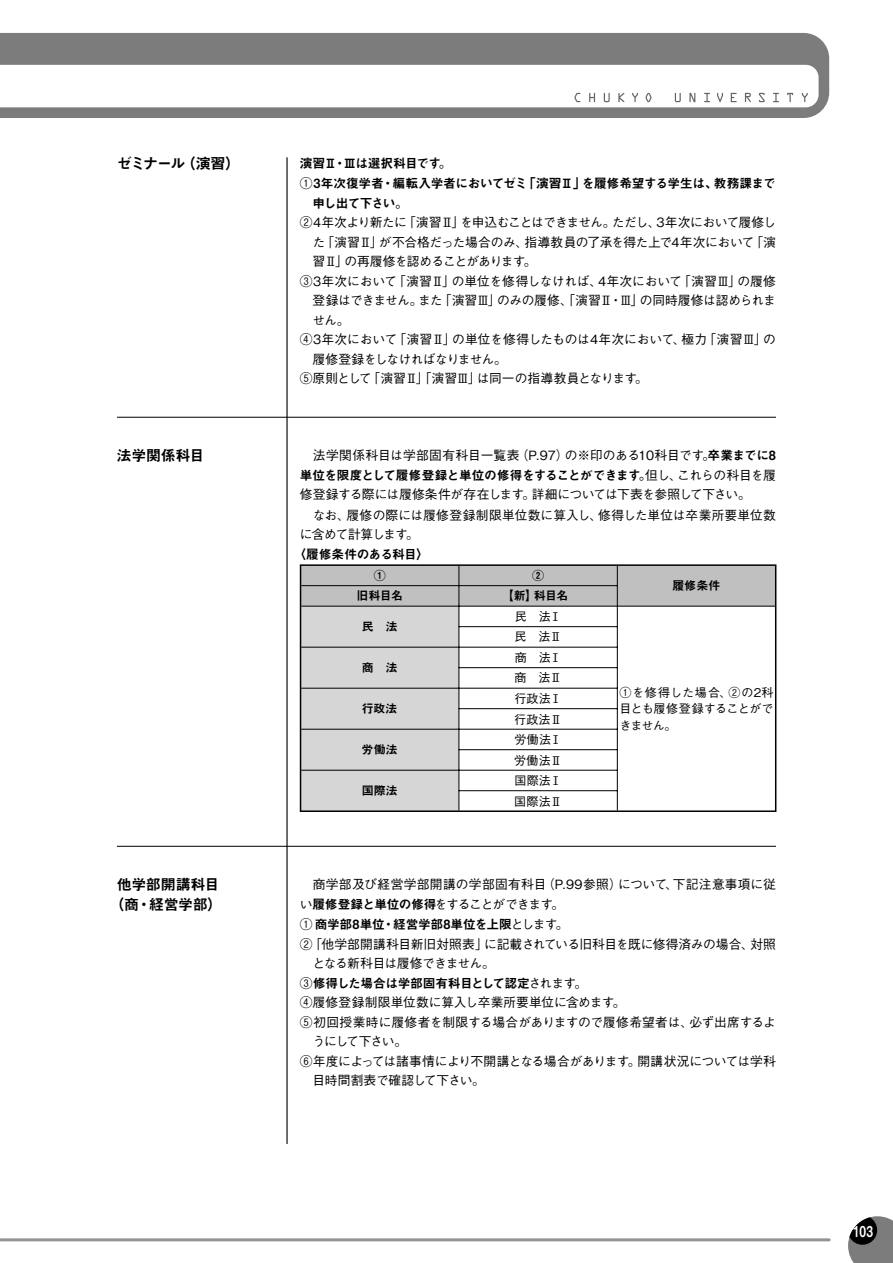
<style>
.page{position:relative;width:893px;height:1263px;background:#fff}
.page>*{position:absolute;margin:0;border:0;box-sizing:border-box;transform-origin:0 0}
.t1{font:15px "Midashi Go Pro MB31";letter-spacing:-.03em;color:#000}
.t2{font:15px "Midashi Go Pro MB31";color:#fff;scale:.8 1}
.t3{font:500 12.75px/20px "Gothic BBB Pro";letter-spacing:-.015em;color:#000}
.t4{font:12.75px "Midashi Go Pro MB31";letter-spacing:-.035em;color:#000}
.t5{font:500 12.75px "Gothic BBB Pro";letter-spacing:.005em;color:#000}
.t6{font:500 12.75px "Gothic BBB Pro";letter-spacing:-.05em;color:#000}
.t7{font:500 12.75px "Gothic BBB Pro";letter-spacing:.025em;color:#000}
.t8{font:500 12.75px "Gothic BBB Pro";letter-spacing:-.085em;color:#000}
.t9{font:500 12.75px "Gothic BBB Pro";letter-spacing:-.065em;color:#000}
.t10{font:500 12.75px "Gothic BBB Pro";letter-spacing:-.06em;color:#000}
.t11{font:12.75px "Midashi Go Pro MB31";letter-spacing:-.06em;color:#000}
.t12{font:12.75px "Midashi Go Pro MB31";letter-spacing:-.085em;color:#000}
.t13{font:500 12.75px "Gothic BBB Pro";letter-spacing:-.095em;color:#000}
.t14{font:500 12px/20.5px "Gothic BBB Pro";letter-spacing:.01em;color:#000}
.t15{font:12px "Midashi Go Pro MB31";letter-spacing:-.01em;color:#000}
.s1{font-family:"Gothic BBB Pro";font-weight:500}
.s2{font-family:"Midashi Go Pro MB31";font-weight:400}
</style>
<div class="page">
<svg style="left:848px;top:1216px;width:45px;height:47px;background:#6c6c6c"></svg>
<svg style="left:0;top:33px;width:829px;height:85px"></svg>
<svg style="left:574px;top:93px;width:6px;height:9px"></svg>
<svg style="left:589px;top:93px;width:6px;height:9px"></svg>
<svg style="left:604px;top:93px;width:6px;height:9px"></svg>
<svg style="left:618px;top:93px;width:6px;height:9px"></svg>
<svg style="left:632px;top:93px;width:6px;height:9px"></svg>
<svg style="left:645px;top:93px;width:6px;height:9px"></svg>
<svg style="left:675px;top:93px;width:6px;height:9px"></svg>
<svg style="left:689px;top:93px;width:6px;height:9px"></svg>
<svg style="left:704px;top:93px;width:6px;height:9px"></svg>
<svg style="left:717px;top:93px;width:6px;height:9px"></svg>
<svg style="left:731px;top:93px;width:6px;height:9px"></svg>
<svg style="left:745px;top:93px;width:6px;height:9px"></svg>
<svg style="left:759px;top:93px;width:6px;height:9px"></svg>
<svg style="left:773px;top:93px;width:6px;height:9px"></svg>
<svg style="left:787px;top:93px;width:6px;height:9px"></svg>
<svg style="left:802px;top:93px;width:6px;height:9px"></svg>
<hr style="left:0;top:1238px;width:829px;height:3px;background:#939393">
<hr style="left:287px;top:157px;width:1px;height:987px;background:#000">
<hr style="left:117px;top:417px;width:659px;height:1px;background:#000">
<hr style="left:117px;top:846px;width:659px;height:1px;background:#000">
<hr style="left:300px;top:564px;width:159px;height:2px;background:#000">
<hr style="left:459px;top:564px;width:158px;height:2px;background:#000">
<hr style="left:617px;top:564px;width:159px;height:2px;background:#000">
<hr style="left:300px;top:810px;width:159px;height:2px;background:#000">
<hr style="left:459px;top:810px;width:158px;height:2px;background:#000">
<hr style="left:617px;top:810px;width:159px;height:2px;background:#000">
<svg style="left:300px;top:565px;width:476px;height:246px"></svg>
<p class="t1" style="left:117px;top:151px;width:125px">ゼミナール（演習）</p>
<p class="t11" style="left:300px;top:153px;width:153px">演習Ⅱ・Ⅲは選択科目です。</p>
<p class="t4" style="left:300px;top:173px;width:478px"><span class="s1">①</span>3年次復学者・編転入学者においてゼミ「演習Ⅱ」を履修希望する学生は、教務課まで</p>
<p class="t12" style="left:313px;top:193px;width:97px">申し出て下さい。</p>
<p class="t6" style="left:300px;top:212px;width:478px">②4年次より新たに「演習Ⅱ」を申込むことはできません。ただし、3年次において履修し</p>
<p class="t3" style="left:313px;top:230px;width:465px">た「演習Ⅱ」が不合格だった場合のみ、指導教員の了承を得た上で4年次において「演</p>
<p class="t9" style="left:313px;top:251px;width:226px">習Ⅱ」の再履修を認めることがあります。</p>
<p class="t3" style="left:300px;top:269px;width:478px">③3年次において「演習Ⅱ」の単位を修得しなければ、4年次において「演習Ⅲ」の履修</p>
<p class="t3" style="left:313px;top:289px;width:465px">登録はできません。また「演習Ⅲ」のみの履修、「演習Ⅱ・Ⅲ」の同時履修は認められま</p>
<p class="t3" style="left:313px;top:308px;width:39px">せん。</p>
<p class="t3" style="left:300px;top:328px;width:478px">④3年次において「演習Ⅱ」の単位を修得したものは4年次において、極力「演習Ⅲ」の</p>
<p class="t10" style="left:313px;top:349px;width:196px">履修登録をしなければなりません。</p>
<p class="t3" style="left:300px;top:367px;width:350px">⑤原則として「演習Ⅱ」「演習Ⅲ」は同一の指導教員となります。</p>
<p class="t1" style="left:117px;top:443px;width:89px">法学関係科目</p>
<p class="t5" style="left:300px;top:445px;width:478px">　法学関係科目は学部固有科目一覧表（P.97）の※印のある10科目です。<span class="s2">卒業までに8</span></p>
<p class="t4" style="left:300px;top:465px;width:478px">単位を限度として履修登録と単位の修得をすることができます。<span class="s1">但し、これらの科目を履</span></p>
<p class="t3" style="left:300px;top:483px;width:478px">修登録する際には履修条件が存在します。詳細については下表を参照して下さい。<br>　なお、履修の際には履修登録制限単位数に算入し、修得した単位は卒業所要単位数に含めて計算します。</p>
<p class="t4" style="left:293px;top:544px;width:137px">〈履修条件のある科目〉</p>
<p class="t15" style="left:374px;top:566px;width:14px">①</p>
<p class="t15" style="left:532px;top:566px;width:13px">②</p>
<p class="t15" style="left:673px;top:576px;width:49px">履修条件</p>
<p class="t15" style="left:357px;top:586px;width:48px">旧科目名</p>
<p class="t15" style="left:502px;top:586px;width:68px">【新】科目名</p>
<p class="t15" style="left:362px;top:617px;width:38px">民　法</p>
<p class="t14" style="left:515px;top:605px;width:48px">民　法Ⅰ</p>
<p class="t14" style="left:514px;top:625px;width:49px">民　法Ⅱ</p>
<p class="t15" style="left:362px;top:658px;width:38px">商　法</p>
<p class="t14" style="left:514px;top:646px;width:49px">商　法Ⅰ商　法Ⅱ</p>
<p class="t15" style="left:362px;top:699px;width:37px">行政法</p>
<p class="t14" style="left:514px;top:687px;width:49px">行政法Ⅰ行政法Ⅱ</p>
<p class="t15" style="left:362px;top:740px;width:38px">労働法</p>
<p class="t14" style="left:514px;top:728px;width:50px">労働法Ⅰ労働法Ⅱ</p>
<p class="t15" style="left:362px;top:781px;width:38px">国際法</p>
<p class="t14" style="left:514px;top:769px;width:49px">国際法Ⅰ国際法Ⅱ</p>
<p class="t14" style="left:619px;top:682px;width:156px;line-height:16.5px;text-align:justify">①を修得した場合、②の2科目とも履修登録することができません。</p>
<p class="t1" style="left:117px;top:872px;width:104px">他学部開講科目</p>
<p class="t7" style="left:300px;top:874px;width:478px">　商学部及び経営学部開講の学部固有科目（P.99参照）について、下記注意事項に従</p>
<p class="t1" style="left:109px;top:892px;width:114px">（商・経営学部）</p>
<p class="t8" style="left:300px;top:894px;width:266px">い<span class="s2">履修登録と単位の修得</span>をすることができます。</p>
<p class="t4" style="left:300px;top:914px;width:270px"><span class="s1">①</span> 商学部8単位・経営学部8単位を上限<span class="s1">とします。</span></p>
<p class="t3" style="left:313px;top:932px;width:465px;line-height:19.5px;text-indent:-13px">②「他学部開講科目新旧対照表」に記載されている旧科目を既に修得済みの場合、対照となる新科目は履修できません。</p>
<p class="t4" style="left:300px;top:973px;width:289px"><span class="s1">③</span>修得した場合は学部固有科目として認定<span class="s1">されます。</span></p>
<p class="t3" style="left:300px;top:991px;width:327px">④履修登録制限単位数に算入し卒業所要単位に含めます。</p>
<p class="t3" style="left:300px;top:1010px;width:478px">⑤初回授業時に履修者を制限する場合がありますので履修希望者は、必ず出席するよ</p>
<p class="t13" style="left:313px;top:1031px;width:96px">うにして下さい。</p>
<p class="t3" style="left:300px;top:1049px;width:478px">⑥年度によっては諸事情により不開講となる場合があります。開講状況については学科</p>
<p class="t3" style="left:313px;top:1069px;width:174px">目時間割表で確認して下さい。</p>
<p class="t2" style="left:853px;top:1219px;width:26px">103</p>
</div>
